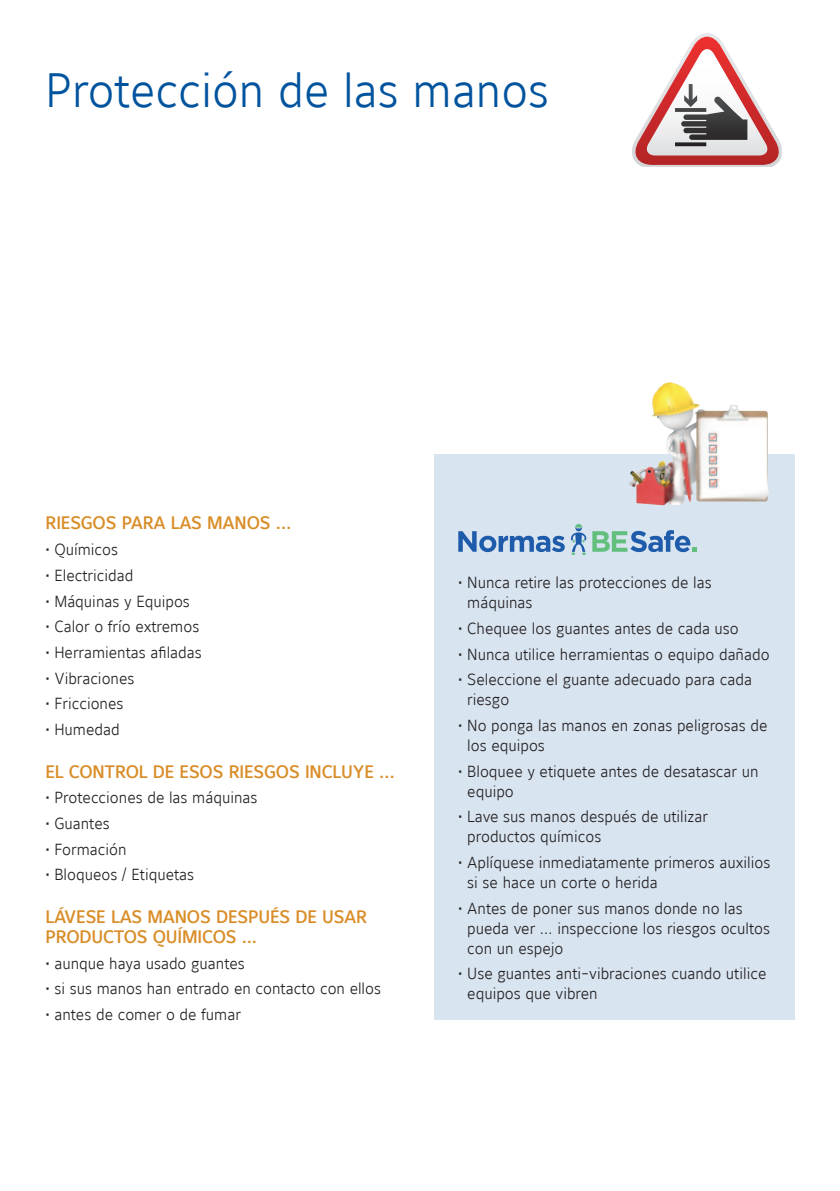
<style>
.page{position:relative;width:840px;height:1191px;background:#fff}
.page>*{position:absolute;margin:0;border:0;box-sizing:border-box;transform-origin:0 0}
.t1{font:48px "Maurea Light Lf";color:#01539e}
.t2{font:18px "Maurea Medium Tf";letter-spacing:-.01em;color:#d98d28}
.t3{font:16px/20px "Maurea Light Lf";color:#231f20}
</style>
<div class="page">
<div style="left:434px;top:454px;width:360px;height:566px;background:#d8e4f0"></div>
<img style="left:629px;top:382px;width:55px;height:123px">
<svg style="left:632px;top:33px;width:150px;height:134px"></svg>
<svg style="left:571px;top:524px;width:15px;height:31px"></svg>
<svg style="left:592px;top:530px;width:104px;height:22px"></svg>
<svg style="left:458px;top:531px;width:106px;height:21px"></svg>
<h1 class="t1" style="left:45px;top:64px;width:505px">Protección de las manos</h1>
<p class="t2" style="left:45px;top:513px;width:22px">RIESGOS</p>
<p class="t2" style="left:122px;top:513px;width:114px">PA RA LAS MANOS</p>
<p class="t2" style="left:275px;top:513px;width:17px">…</p>
<p class="t3" style="left:45px;top:540px;width:74px">• Químicos</p>
<p class="t3" style="left:45px;top:565px;width:89px">• Electricidad</p>
<p class="t3" style="left:45px;top:591px;width:146px">• Máquinas y Equipos</p>
<p class="t3" style="left:45px;top:617px;width:155px">• Calor o frío extremos</p>
<p class="t3" style="left:45px;top:642px;width:158px">• Herramientas afiladas</p>
<p class="t3" style="left:45px;top:668px;width:90px">• Vibraciones</p>
<p class="t3" style="left:45px;top:694px;width:80px">• Fricciones</p>
<p class="t3" style="left:45px;top:719px;width:76px">• Humedad</p>
<p class="t2" style="left:45px;top:761px;width:47px">EL CONT</p>
<p class="t2" style="left:115px;top:761px;width:76px">ROL DE ESOS</p>
<p class="t2" style="left:228px;top:761px;width:22px">RIESGOS</p>
<p class="t2" style="left:305px;top:761px;width:48px">INCLUYE</p>
<p class="t2" style="left:379px;top:761px;width:17px">…</p>
<p class="t3" style="left:45px;top:788px;width:213px">• Protecciones de las máquinas</p>
<p class="t3" style="left:45px;top:813px;width:66px">• Guantes</p>
<p class="t3" style="left:45px;top:839px;width:83px">• Formación</p>
<p class="t3" style="left:45px;top:865px;width:150px">• Bloqueos / Etiquetas</p>
<p class="t2" style="left:45px;top:906px;width:30px">LÁVESE</p>
<p class="t2" style="left:111px;top:906px;width:65px">LAS MANOS</p>
<p class="t2" style="left:216px;top:906px;width:12px">DESPUÉS</p>
<p class="t2" style="left:295px;top:906px;width:39px">DE USA</p>
<p class="t2" style="left:356px;top:906px;width:13px">R</p>
<p class="t2" style="left:45px;top:926px;width:34px">PRODU</p>
<p class="t2" style="left:103px;top:926px;width:23px">CTOS</p>
<p class="t2" style="left:153px;top:926px;width:106px">QUÍMICOS ...</p>
<p class="t3" style="left:45px;top:953px;width:201px">• aunque haya usado guantes</p>
<p class="t3" style="left:45px;top:979px;width:337px">• si sus manos han entrado en contacto con ellos</p>
<p class="t3" style="left:45px;top:1004px;width:197px">• antes de comer o de fumar</p>
<p class="t3" style="left:467px;top:573px;width:246px;text-indent:-9px">• Nunca retire las protecciones de las máquinas</p>
<p class="t3" style="left:458px;top:618px;width:282px">• Chequee los guantes antes de cada uso</p>
<p class="t3" style="left:458px;top:644px;width:312px">• Nunca utilice herramientas o equipo dañado</p>
<p class="t3" style="left:467px;top:670px;width:286px;text-indent:-9px">• Seleccione el guante adecuado para cada riesgo</p>
<p class="t3" style="left:467px;top:715px;width:301px;text-indent:-9px">• No ponga las manos en zonas peligrosas de los equipos</p>
<p class="t3" style="left:467px;top:761px;width:292px;text-indent:-9px">• Bloquee y etiquete antes de desatascar un equipo</p>
<p class="t3" style="left:467px;top:807px;width:242px;text-indent:-9px">• Lave sus manos después de utilizar productos químicos</p>
<p class="t3" style="left:467px;top:852px;width:304px;text-indent:-9px">• Aplíquese inmediatamente primeros auxilios si se hace un corte o herida</p>
<p class="t3" style="left:467px;top:898px;width:304px;text-indent:-9px">• Antes de poner sus manos donde no las pueda ver … inspeccione los riesgos ocultos con un espejo</p>
<p class="t3" style="left:467px;top:964px;width:300px;text-indent:-9px">• Use guantes anti-vibraciones cuando utilice equipos que vibren</p>
</div>
